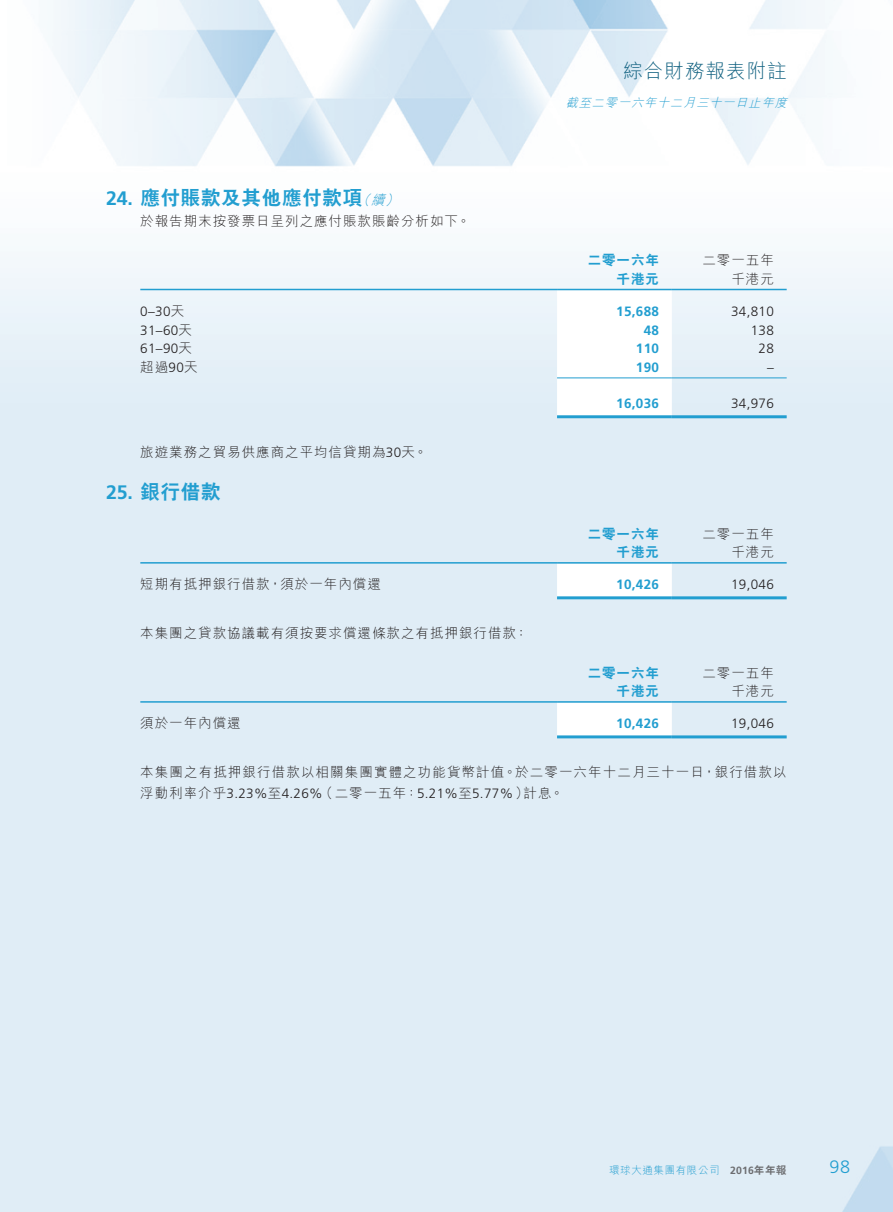
<style>
.page{position:relative;width:893px;height:1212px;background:#fff}
.page>*{position:absolute;margin:0;border:0;box-sizing:border-box;transform-origin:0 0}
.Heading_1{font:800 19.5px "C Hei 2 HK";letter-spacing:.04em;color:#229ed0}
.t1{font:300 19.5px "M Hei HK";letter-spacing:.055em;color:#0c5e7e}
.t2{font:300 18px "Frutiger LT Std";color:#229ed0}
.Body_Text{font:300 13.5px/21px "M Hei HK";letter-spacing:.075em;color:#231f20}
.Body_Text-2{font:300 13.5px "Frutiger LT Std";letter-spacing:.025em;color:#231f20}
.Body_Text-3{font:700 13.5px "Frutiger LT Std";letter-spacing:.025em;color:#229ed0}
.Body_Text-4{font:800 13.5px "C Hei 2 HK";letter-spacing:.075em;color:#229ed0}
.t3{font:italic 300 12px "M Hei HK";color:#229ed0}
.t4{font:300 10.5px "M Hei HK";letter-spacing:.06em;color:#229ed0}
.s1{font-family:"Frutiger LT Std";font-weight:700}
.s2{font-family:"M Hei HK";font-weight:300;font-style:italic;font-size:13.5px}
.s3{font-family:"M Hei HK"}
.s4{font-family:"Frutiger LT Std"}
.s5{font-family:"Frutiger LT Std";font-weight:700;color:#6c6d70}
.s6{font-family:"C Hei 2 HK";font-weight:800;color:#6c6d70}
</style>
<div class="page">
<img style="left:0;top:0;width:1px;height:1212px">
<svg style="left:557px;top:290px;width:115px;height:125px"></svg>
<hr style="left:140px;top:289px;width:417px;height:1px;background:#229ed0">
<hr style="left:557px;top:289px;width:115px;height:1px;background:#229ed0">
<hr style="left:672px;top:289px;width:115px;height:1px;background:#229ed0">
<hr style="left:557px;top:377px;width:115px;height:1px;background:#229ed0">
<hr style="left:672px;top:377px;width:115px;height:1px;background:#229ed0">
<hr style="left:557px;top:415px;width:115px;height:3px;background:#229ed0">
<hr style="left:672px;top:415px;width:115px;height:3px;background:#229ed0">
<hr style="left:140px;top:562px;width:417px;height:2px;background:#229ed0">
<hr style="left:557px;top:562px;width:115px;height:2px;background:#229ed0">
<hr style="left:672px;top:562px;width:115px;height:2px;background:#229ed0">
<hr style="left:557px;top:596px;width:115px;height:3px;background:#229ed0">
<hr style="left:672px;top:596px;width:115px;height:3px;background:#229ed0">
<hr style="left:140px;top:701px;width:417px;height:2px;background:#229ed0">
<hr style="left:557px;top:701px;width:115px;height:2px;background:#229ed0">
<hr style="left:672px;top:701px;width:115px;height:2px;background:#229ed0">
<hr style="left:557px;top:735px;width:115px;height:3px;background:#229ed0">
<hr style="left:672px;top:735px;width:115px;height:3px;background:#229ed0">
<p class="Heading_1" style="left:106px;top:187px;width:298px"><span class="s1">24.</span> 應付賬款及其他應付款項<span class="s2">（續）</span></p>
<p class="Body_Text" style="left:140px;top:210px;width:331px">於報告期末按發票日呈列之應付賬款賬齡分析如下。</p>
<h1 class="t1" style="left:623px;top:61px;width:165px">綜合財務報表附註</h1>
<p class="t3" style="left:566px;top:96px;width:226px">截至二零一六年十二月三十一日止年度</p>
<p class="Body_Text-4" style="left:588px;top:253px;width:73px">二零一六年</p>
<p class="Body_Text" style="left:702px;top:250px;width:73px">二零一五年</p>
<p class="Body_Text-4" style="left:617px;top:272px;width:44px">千港元</p>
<p class="Body_Text" style="left:731px;top:268px;width:44px">千港元</p>
<p class="Body_Text-2" style="left:140px;top:303px;width:46px">0–30<span class="s3">天</span></p>
<p class="Body_Text-3" style="left:616px;top:303px;width:44px">15,688</p>
<p class="Body_Text-2" style="left:731px;top:303px;width:44px">34,810</p>
<p class="Body_Text-2" style="left:140px;top:322px;width:53px">31–60<span class="s3">天</span></p>
<p class="Body_Text-3" style="left:644px;top:322px;width:17px">48</p>
<p class="Body_Text-2" style="left:751px;top:322px;width:25px">138</p>
<p class="Body_Text-2" style="left:140px;top:341px;width:53px">61–90<span class="s3">天</span></p>
<p class="Body_Text-3" style="left:636px;top:341px;width:25px">110</p>
<p class="Body_Text-2" style="left:759px;top:341px;width:17px">28</p>
<p class="Body_Text" style="left:140px;top:356px;width:59px">超過<span class="s4">90</span>天</p>
<p class="Body_Text-3" style="left:636px;top:359px;width:25px">190</p>
<p class="Body_Text-2" style="left:767px;top:360px;width:8px">–</p>
<p class="Body_Text-3" style="left:616px;top:395px;width:44px">16,036</p>
<p class="Body_Text-2" style="left:731px;top:396px;width:44px">34,976</p>
<p class="Body_Text" style="left:140px;top:441px;width:288px">旅遊業務之貿易供應商之平均信貸期為<span class="s4">30</span>天。</p>
<p class="Heading_1" style="left:106px;top:482px;width:116px"><span class="s1">25.</span> 銀行借款</p>
<p class="Body_Text-4" style="left:588px;top:527px;width:73px">二零一六年</p>
<p class="Body_Text" style="left:702px;top:523px;width:73px">二零一五年</p>
<p class="Body_Text-4" style="left:617px;top:545px;width:44px">千港元</p>
<p class="Body_Text" style="left:731px;top:542px;width:44px">千港元</p>
<p class="Body_Text" style="left:140px;top:573px;width:242px">短期有抵押銀行借款，須於一年內償還</p>
<p class="Body_Text-3" style="left:616px;top:576px;width:44px">10,426</p>
<p class="Body_Text-2" style="left:731px;top:577px;width:44px">19,046</p>
<p class="Body_Text" style="left:140px;top:622px;width:389px">本集團之貸款協議載有須按要求償還條款之有抵押銀行借款：</p>
<p class="Body_Text-4" style="left:588px;top:666px;width:73px">二零一六年</p>
<p class="Body_Text" style="left:702px;top:662px;width:73px">二零一五年</p>
<p class="Body_Text-4" style="left:617px;top:685px;width:44px">千港元</p>
<p class="Body_Text" style="left:731px;top:681px;width:44px">千港元</p>
<p class="Body_Text" style="left:140px;top:712px;width:102px">須於一年內償還</p>
<p class="Body_Text-3" style="left:616px;top:715px;width:44px">10,426</p>
<p class="Body_Text-2" style="left:731px;top:716px;width:44px">19,046</p>
<p class="Body_Text" style="left:140px;top:761px;width:648px">本集團之有抵押銀行借款以相關集團實體之功能貨幣計值。於二零一六年十二月三十一日，銀行借款以浮動利率介乎<span class="s4">3.23%</span>至<span class="s4">4.26%</span>（二零一五年：<span class="s4">5.21%</span>至<span class="s4">5.77%</span>）計息。</p>
<p class="t4" style="left:609px;top:1164px;width:179px">環球大通集團有限公司 <span class="s5">2016</span><span class="s6">年年報</span></p>
<h2 class="t2" style="left:830px;top:1156px;width:22px">98</h2>
</div>
